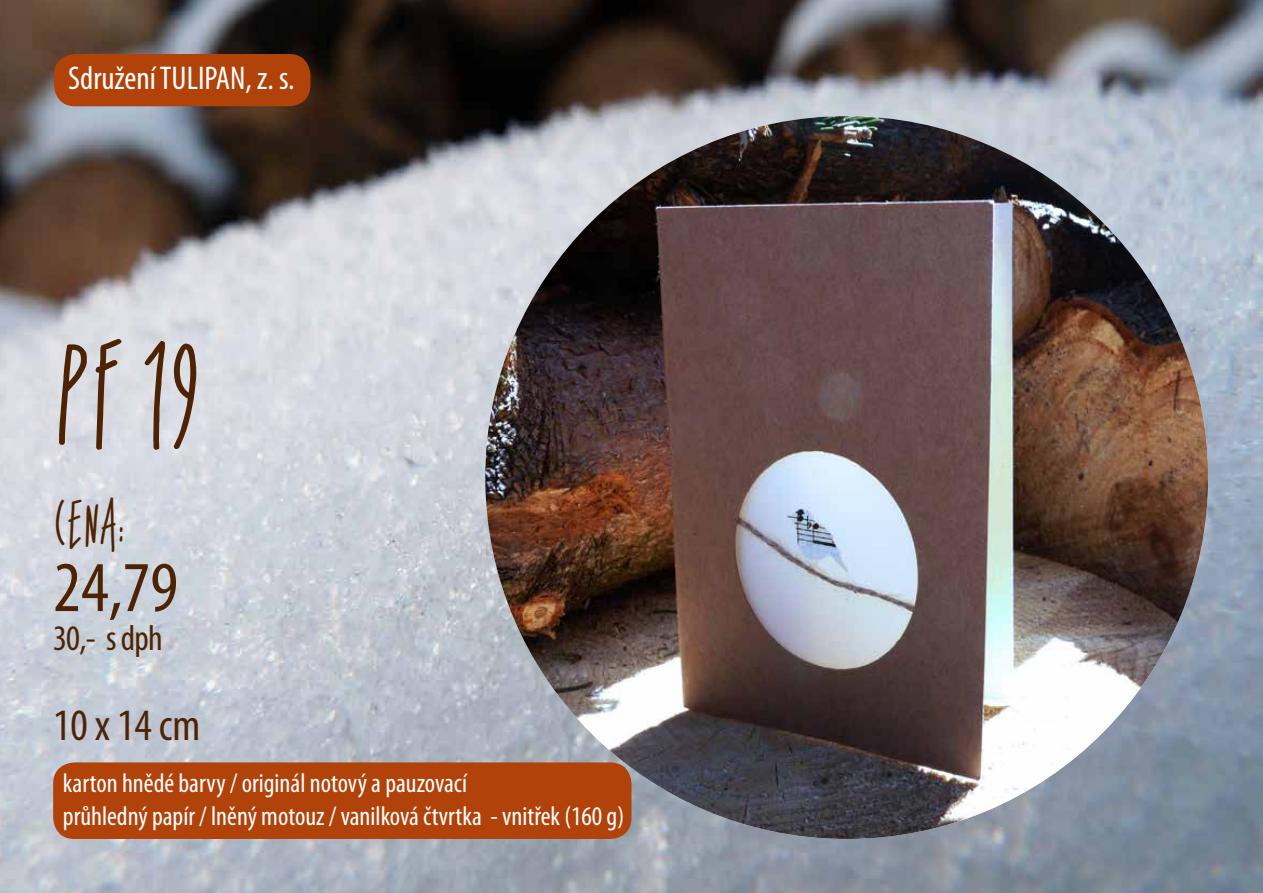
<style>
.page{position:relative;width:1263px;height:893px;background:#fff}
.page>*{position:absolute;margin:0;border:0;box-sizing:border-box;transform-origin:0 0}
.t1{font:condensed 72px "Myriad Pro";color:#4e2304}
.t2{font:700 60px "For Girls Only";color:#4e2304}
.t3{font:condensed 45px "Myriad Pro";color:#4e2304}
.t4{font:condensed 36px "Myriad Pro";color:#4e2304}
.t5{font:condensed 33px "Myriad Pro";color:#fff}
.t6{font:condensed 27px/32.4px "Myriad Pro";color:#fff}
.t7{font:700 27px "For Girls Only";color:#4e2304}
</style>
<div class="page">
<img style="left:0;top:0;width:1263px;height:893px">
<img style="left:485px;top:116px;width:723px;height:723px;border-radius:361px">
<div style="left:53px;top:762px;width:578px;height:77px;background:#b1420a;border-radius:21px"></div>
<div style="left:54px;top:54px;width:256px;height:52px;background:#b1420a;border-radius:21px"></div>
<p class="t5" style="left:68px;top:58px;width:228px">Sdružení TULIPAN, z. s.</p>
<h2 class="t2" style="left:53px;top:365px;width:147px">PF 19</h2>
<p class="t7" style="left:53px;top:510px;width:72px">CENA:</p>
<h1 class="t1" style="left:53px;top:544px;width:126px">24,79</h1>
<h3 class="t4" style="left:53px;top:616px;width:111px">30,- s dph</h3>
<h3 class="t3" style="left:53px;top:698px;width:149px">10 x 14 cm</h3>
<p class="t6" style="left:63px;top:767px;width:563px">karton hnědé barvy / originál notový a pauzovací<br>průhledný papír / lněný motouz / vanilková čtvrtka - vnitřek (160 g)</p>
</div>
